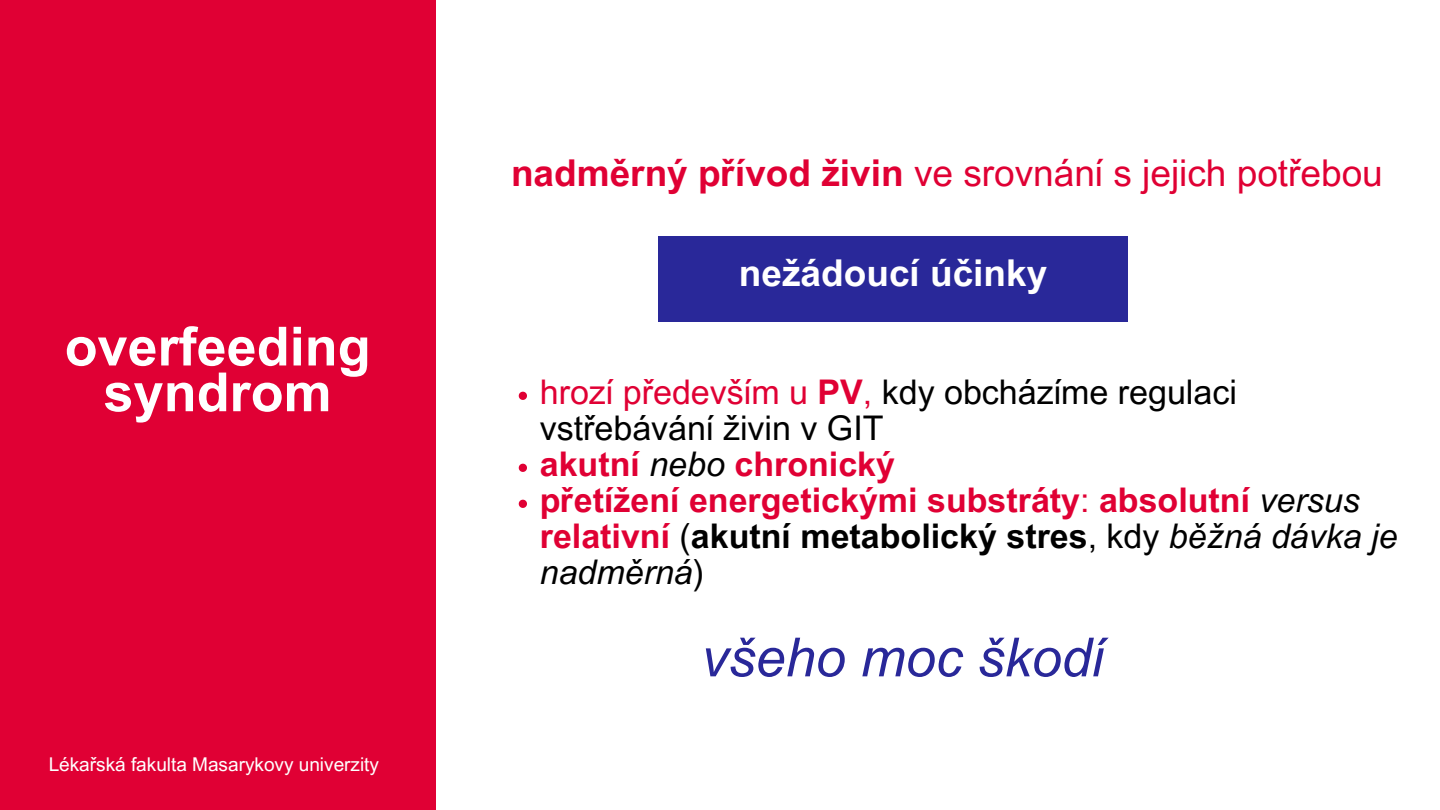
<style>
.page{position:relative;width:1440px;height:810px;background:#fff}
.page>*{position:absolute;margin:0;border:0;box-sizing:border-box;transform-origin:0 0}
.t1{font:700 54px/45.8px "Arial MT Pro";color:#fff;text-align:center}
.t2{font:italic 54px "Arial MT Pro";color:#292899}
.t3{font:37px "Arial MT Pro";color:#e00034}
.t4{font:700 37px "Arial MT Pro";color:#fff}
.t5{font:700 34px/36px "Arial MT Pro";color:#e00034}
.t6{font:34px/36px "Arial MT Pro";color:#000}
.t7{font:19px "Arial MT Pro";color:#fff}
.s1{font-weight:700}
.s2{color:#e00034}
.s3{font-weight:700;color:#e00034}
.s4{font-weight:400;font-style:italic;color:#000}
.s5{font-weight:400}
.s6{font-weight:400;color:#000}
.s7{color:#000}
</style>
<div class="page">
<div style="left:0;top:0;width:436px;height:810px;background:#e00034"></div>
<div style="left:658px;top:236px;width:470px;height:86px;background:#292899"></div>
<svg style="left:519px;top:392px;width:8px;height:8px"></svg>
<svg style="left:519px;top:464px;width:8px;height:8px"></svg>
<svg style="left:519px;top:500px;width:8px;height:8px"></svg>
<p class="t1" style="left:65px;top:330px;width:308px">overfeeding syndrom</p>
<p class="t7" style="left:49px;top:757px;width:332px">Lékařská fakulta Masarykovy univerzity</p>
<p class="t3" style="left:511px;top:159px;width:873px"><span class="s1">nadměrný přívod živin</span> ve srovnání s jejich potřebou</p>
<p class="t4" style="left:739px;top:260px;width:310px">nežádoucí účinky</p>
<p class="t6" style="left:540px;top:378px;width:699px"><span class="s2">hrozí především u</span> <span class="s3">PV</span><span class="s2">,</span> kdy obcházíme regulaci vstřebávání živin v GIT</p>
<p class="t5" style="left:540px;top:450px;width:357px">akutní <span class="s4">nebo</span> chronický</p>
<p class="t5" style="left:540px;top:486px;width:859px">přetížení energetickými substráty<span class="s5">:</span> absolutní <span class="s4">versus </span>relativní <span class="s6">(</span><span class="s7">akutní metabolický stres</span><span class="s6">, kdy</span> <span class="s4">běžná dávka je nadměrná</span><span class="s6">)</span></p>
<p class="t2" style="left:702px;top:637px;width:404px">všeho moc škodí</p>
</div>
